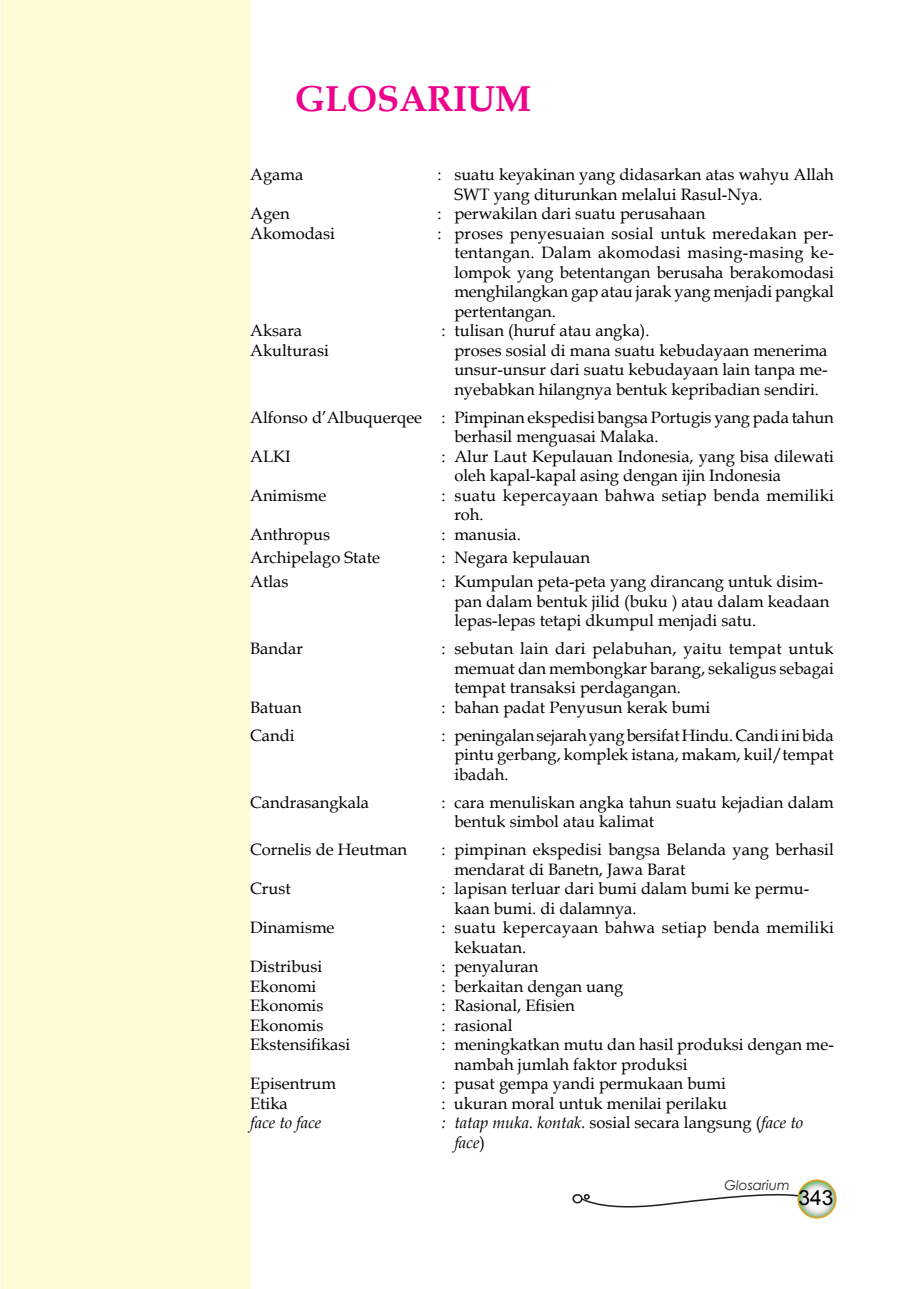
<style>
.page{position:relative;width:919px;height:1289px;background:#fff}
.page>*{position:absolute;margin:0;border:0;box-sizing:border-box;transform-origin:0 0}
.t1{font:700 36px "Book Antiqua";color:#ed028c}
.t2{font:21px "Arial";color:#000}
.t3{font:16.5px/19.5px "Book Antiqua";color:#000}
.t4{font:16.5px/19.5px "Book Antiqua";letter-spacing:.02em;color:#000}
.t5{font:italic 16.5px/19.5px "Book Antiqua";color:#000}
.t6{font:italic 13.5px "Century Gothic";color:#231f20}
.s1{font-style:normal}
</style>
<div class="page">
<div style="left:572px;top:1193px;width:10px;height:10px;border:2px solid #231f20;border-radius:50%"></div>
<svg style="left:575px;top:1179px;width:262px;height:40px"></svg>
<div style="left:1px;top:0;width:248px;height:1288px;background:#fffbd6"></div>
<p class="t1" style="left:295px;top:74px;width:237px">GLOSARIUM</p>
<p class="t3" style="left:250px;top:164px;width:55px">Agama</p>
<p class="t3" style="left:454px;top:164px;width:381px;text-indent:-17px">: suatu keyakinan yang didasarkan atas wahyu Allah<br>SWT yang diturunkan melalui Rasul-Nya.</p>
<p class="t3" style="left:250px;top:203px;width:41px">Agen</p>
<p class="t3" style="left:437px;top:203px;width:269px">: perwakilan dari suatu perusahaan</p>
<p class="t3" style="left:250px;top:223px;width:86px">Akomodasi</p>
<p class="t3" style="left:454px;top:223px;width:381px;text-align:justify;text-indent:-17px">: proses penyesuaian sosial untuk meredakan per&shy;tentangan. Dalam akomodasi masing-masing ke&shy;lompok yang betentangan berusaha berakomodasi menghilangkan gap atau jarak yang menjadi pangkal pertentangan.</p>
<p class="t3" style="left:250px;top:320px;width:54px">Aksara</p>
<p class="t3" style="left:441px;top:320px;width:209px">: tulisan (huruf atau angka).</p>
<p class="t3" style="left:250px;top:340px;width:80px">Akulturasi</p>
<p class="t3" style="left:454px;top:340px;width:375px;text-align:justify">proses sosial di mana suatu kebudayaan menerima unsur-unsur dari suatu kebudayaan lain tanpa me&shy;nyebabkan hilangnya bentuk kepribadian sendiri.</p>
<p class="t3" style="left:454px;top:407px;width:381px;text-indent:-204px">Alfonso d’Albuquerqee : Pimpinan ekspedisi bangsa Portugis yang pada tahun berhasil menguasai Malaka.</p>
<p class="t3" style="left:250px;top:446px;width:42px">ALKI</p>
<p class="t3" style="left:454px;top:446px;width:381px;text-indent:-13px">: Alur Laut Kepulauan Indonesia, yang bisa dilewati oleh kapal-kapal asing dengan ijin Indonesia</p>
<p class="t3" style="left:250px;top:485px;width:78px">Animisme</p>
<p class="t4" style="left:454px;top:485px;width:381px;text-indent:-13px">: suatu kepercayaan bahwa setiap benda memiliki roh.</p>
<p class="t3" style="left:250px;top:524px;width:81px">Anthropus</p>
<p class="t3" style="left:441px;top:524px;width:81px">: manusia.</p>
<p class="t3" style="left:250px;top:547px;width:131px">Archipelago State</p>
<p class="t3" style="left:441px;top:547px;width:150px">: Negara kepulauan</p>
<p class="t3" style="left:250px;top:571px;width:40px">Atlas</p>
<p class="t3" style="left:454px;top:571px;width:376px;text-indent:-13px">: Kumpulan peta-peta yang dirancang untuk disim&shy;pan dalam bentuk jilid (buku ) atau dalam keadaan lepas-lepas tetapi dkumpul menjadi satu.</p>
<p class="t3" style="left:250px;top:638px;width:54px">Bandar</p>
<p class="t3" style="left:454px;top:638px;width:381px;text-align:justify;text-indent:-13px">: sebutan lain dari pelabuhan, yaitu tempat untuk memuat dan membongkar barang, sekaligus sebagai tempat transaksi perdagangan.</p>
<p class="t3" style="left:250px;top:697px;width:53px">Batuan</p>
<p class="t3" style="left:441px;top:697px;width:270px">: bahan padat Penyusun kerak bumi</p>
<p class="t3" style="left:250px;top:725px;width:46px">Candi</p>
<p class="t3" style="left:454px;top:725px;width:381px;text-align:justify;text-indent:-13px">: peningalan sejarah yang bersifat Hindu. Candi ini bida pintu gerbang, komplek istana, makam, kuil/tempat ibadah.</p>
<p class="t3" style="left:250px;top:792px;width:120px">Candrasangkala</p>
<p class="t3" style="left:454px;top:792px;width:381px;text-indent:-13px">: cara menuliskan angka tahun suatu kejadian dalam bentuk simbol atau kalimat</p>
<p class="t3" style="left:250px;top:839px;width:158px">Cornelis de Heutman</p>
<p class="t3" style="left:454px;top:839px;width:381px;text-indent:-13px">: pimpinan ekspedisi bangsa Belanda yang berhasil mendarat di Banetn, Jawa Barat</p>
<p class="t3" style="left:250px;top:878px;width:42px">Crust</p>
<p class="t3" style="left:454px;top:878px;width:356px;text-indent:-13px">: lapisan terluar dari bumi dalam bumi ke permu&shy;kaan bumi. di dalamnya.</p>
<p class="t3" style="left:250px;top:917px;width:86px">Dinamisme</p>
<p class="t4" style="left:454px;top:917px;width:381px;text-indent:-13px">: suatu kepercayaan bahwa setiap benda memiliki kekuatan.</p>
<p class="t3" style="left:250px;top:956px;width:74px">Distribusi</p>
<p class="t3" style="left:441px;top:956px;width:98px">: penyaluran</p>
<p class="t3" style="left:250px;top:976px;width:68px">Ekonomi</p>
<p class="t3" style="left:441px;top:976px;width:183px">: berkaitan dengan uang</p>
<p class="t3" style="left:250px;top:995px;width:75px">Ekonomis</p>
<p class="t3" style="left:441px;top:995px;width:135px">: Rasional, Efisien</p>
<p class="t3" style="left:250px;top:1015px;width:75px">Ekonomis</p>
<p class="t3" style="left:441px;top:1015px;width:73px">: rasional</p>
<p class="t3" style="left:250px;top:1034px;width:102px">Ekstensifikasi</p>
<p class="t3" style="left:454px;top:1034px;width:381px;text-indent:-13px">: meningkatkan mutu dan hasil produksi dengan me&shy;nambah jumlah faktor produksi</p>
<p class="t3" style="left:250px;top:1073px;width:87px">Episentrum</p>
<p class="t3" style="left:441px;top:1073px;width:286px">: pusat gempa yandi permukaan bumi</p>
<p class="t3" style="left:250px;top:1093px;width:39px">Etika</p>
<p class="t3" style="left:441px;top:1093px;width:287px">: ukuran moral untuk menilai perilaku</p>
<p class="t5" style="left:250px;top:1112px;width:73px">face to face</p>
<p class="t5" style="left:454px;top:1112px;width:350px;text-indent:-13px">: tatap muka. kontak. <span class="s1">sosial secara langsung (</span>face to face<span class="s1">)</span></p>
<p class="t6" style="left:724px;top:1175px;width:67px">Glosarium</p>
<p class="t2" style="left:798px;top:1183px;width:37px">343</p>
</div>
